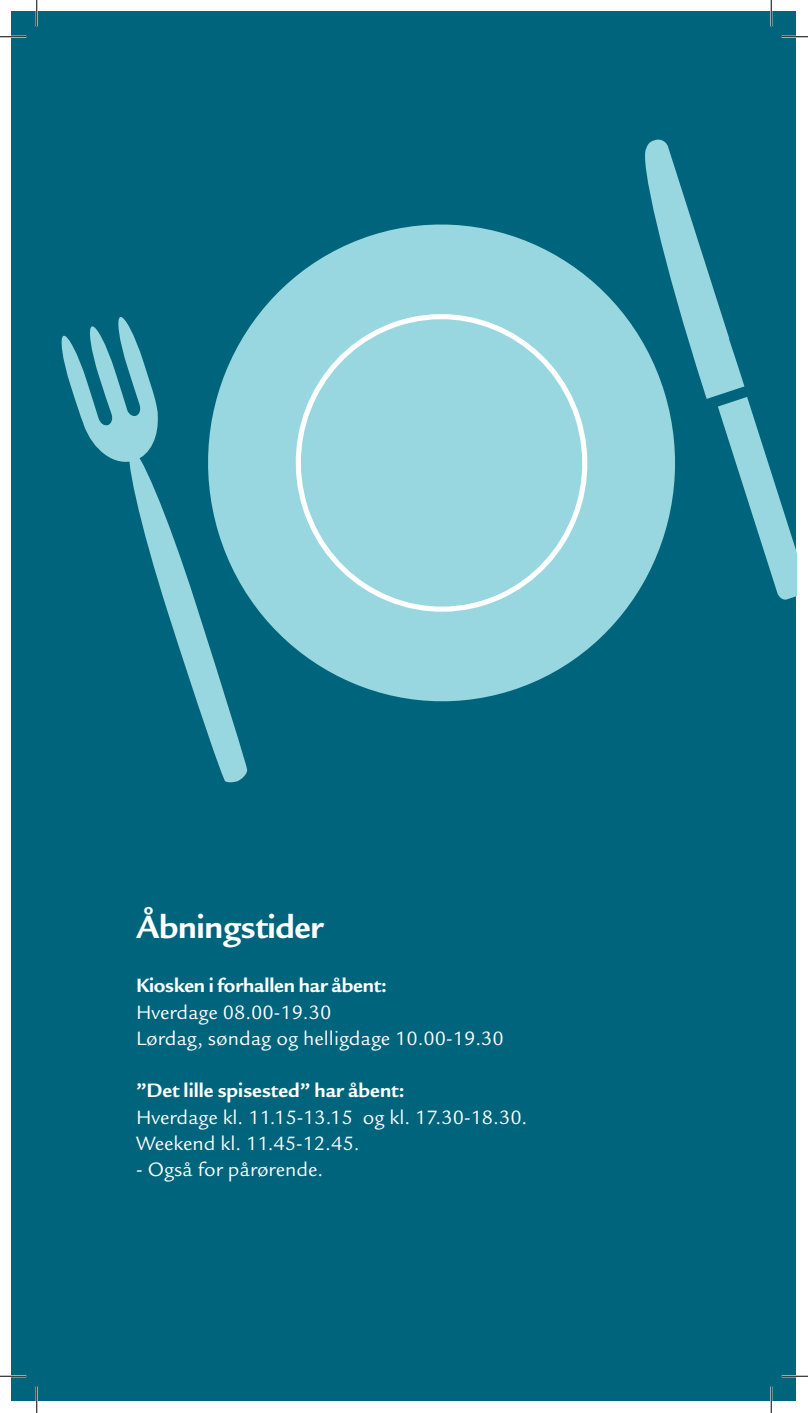
<style>
.page{position:relative;width:808px;height:1413px;background:#fff}
.page>*{position:absolute;margin:0;border:0;box-sizing:border-box;transform-origin:0 0}
.t1{font:700 35px "Legacy Sans ITC Std";letter-spacing:-.01em;color:#fff}
.t2{font:21px/26.2px "Legacy Sans ITC Std";color:#fff}
.t3{font:700 21px "Legacy Sans ITC Std";color:#fff}
</style>
<div class="page">
<div style="left:12px;top:12px;width:784px;height:1389px;background:#00657c"></div>
<svg style="left:645px;top:139px;width:151px;height:461px"></svg>
<svg style="left:61px;top:317px;width:187px;height:466px"></svg>
<svg style="left:180px;top:196px;width:522px;height:533px"></svg>
<div style="left:274px;top:292px;width:328px;height:341px;background:#98d7df"></div>
<hr style="left:0;top:36px;width:26px;height:2px;background:#fff">
<hr style="left:781px;top:36px;width:27px;height:2px;background:#fff">
<hr style="left:0;top:1375px;width:26px;height:2px;background:#fff">
<hr style="left:781px;top:1375px;width:27px;height:2px;background:#fff">
<hr style="left:36px;top:0;width:2px;height:26px;background:#fff">
<hr style="left:36px;top:1387px;width:2px;height:26px;background:#fff">
<hr style="left:770px;top:0;width:2px;height:26px;background:#fff">
<hr style="left:770px;top:1387px;width:2px;height:26px;background:#fff">
<svg style="left:0;top:36px;width:26px;height:1px"></svg>
<svg style="left:781px;top:36px;width:27px;height:1px"></svg>
<svg style="left:0;top:1376px;width:26px;height:1px"></svg>
<svg style="left:781px;top:1376px;width:27px;height:1px"></svg>
<svg style="left:36px;top:0;width:1px;height:26px"></svg>
<svg style="left:36px;top:1387px;width:1px;height:26px"></svg>
<svg style="left:771px;top:0;width:1px;height:26px"></svg>
<svg style="left:771px;top:1387px;width:1px;height:26px"></svg>
<h1 class="t1" style="left:136px;top:906px;width:189px">Åbningstider</h1>
<p class="t3" style="left:136px;top:974px;width:252px">Kiosken i forhallen har åbent:</p>
<p class="t2" style="left:136px;top:999px;width:369px">Hverdage 08.00-19.30<br>Lørdag, søndag og helligdage 10.00-19.30</p>
<p class="t3" style="left:136px;top:1079px;width:270px">”Det lille spisested” har åbent:</p>
<p class="t2" style="left:136px;top:1104px;width:393px">Hverdage kl. 11.15-13.15 og kl. 17.30-18.30.<br>Weekend kl. 11.45-12.45.</p>
<p class="t2" style="left:136px;top:1156px;width:189px">- Også for pårørende.</p>
</div>
